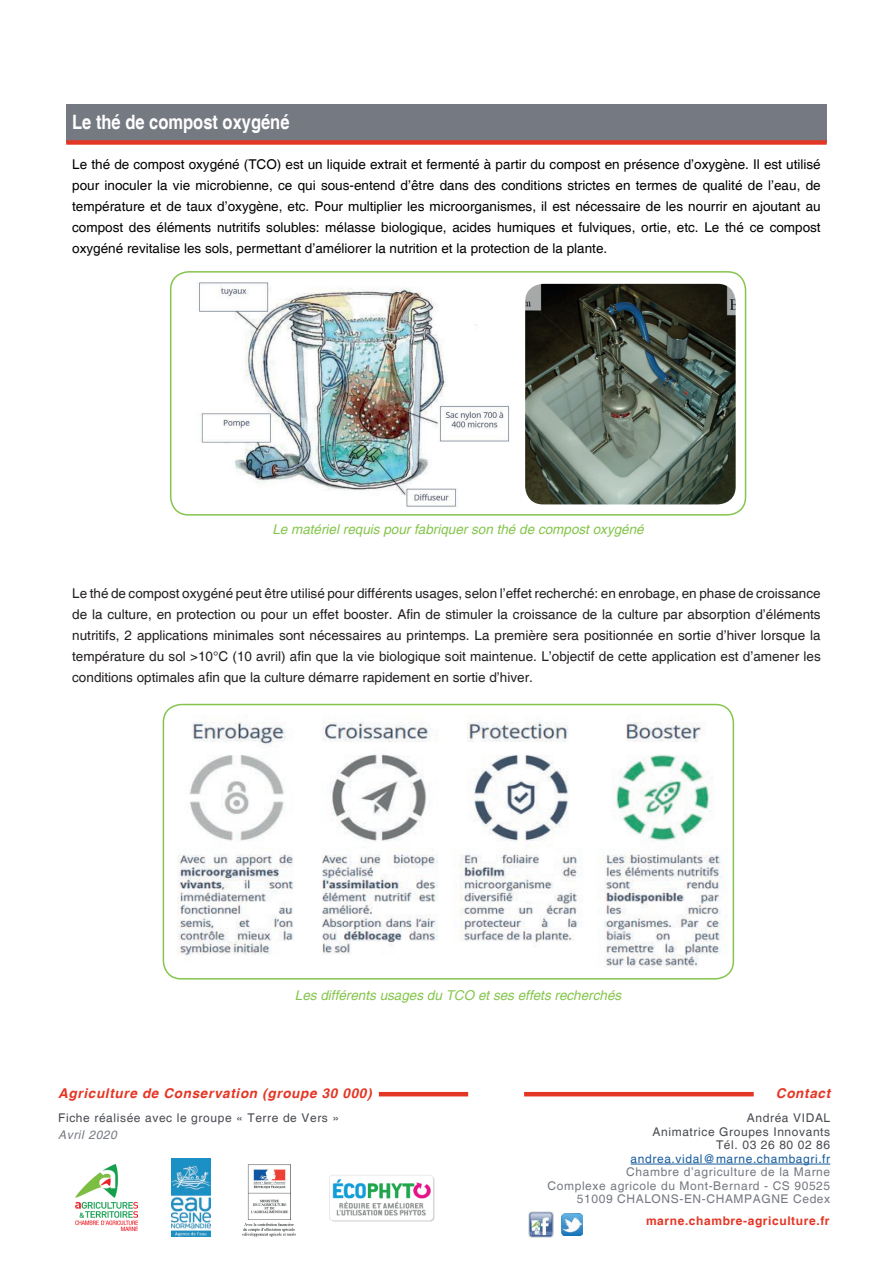
<style>
.page{position:relative;width:893px;height:1263px;background:#fff}
.page>*{position:absolute;margin:0;border:0;box-sizing:border-box;transform-origin:0 0}
.t1{font:700 19.8px "Helvetica";color:#fff;scale:.83 1}
.t2{font:13.5px/21px "Helvetica";color:#231f20;text-align:justify}
.t3{font:13.5px/21px "Helvetica";color:#000001;text-align:justify}
.t4{font:italic 13.5px "Helvetica";color:#85c54c}
.t5{font:italic 700 13.5px "Helvetica";letter-spacing:.05em;color:#e43625}
.t6{font:12px/13.5px "Helvetica";letter-spacing:.05em;color:#757981;text-align:right}
.t7{font:12px/13.5px "Helvetica";letter-spacing:.05em;color:#484b51;text-align:right}
.t8{font:12px "Helvetica";letter-spacing:.05em;color:#175d9e}
.t9{font:700 12px "Helvetica";letter-spacing:.05em;color:#e43625}
.t10{font:italic 12px "Helvetica";letter-spacing:.05em;color:#757981}
</style>
<div class="page">
<hr style="left:631px;top:1164px;width:199px;height:1px;background:#175d9e">
<img style="left:528px;top:1211px;width:26px;height:26px">
<img style="left:561px;top:1214px;width:22px;height:21px">
<img style="left:75px;top:1164px;width:62px;height:66px">
<img style="left:171px;top:1158px;width:39px;height:79px">
<img style="left:329px;top:1175px;width:106px;height:47px">
<img style="left:242px;top:1164px;width:54px;height:73px">
<hr style="left:524px;top:1092px;width:230px;height:4px;background:#e43625">
<hr style="left:379px;top:1092px;width:89px;height:4px;background:#e43625">
<div style="left:66px;top:104px;width:761px;height:38px;background:#757981"></div>
<div style="left:66px;top:140px;width:761px;height:5px;background:#e43625"></div>
<img style="left:525px;top:284px;width:211px;height:220px">
<img style="left:197px;top:282px;width:313px;height:225px">
<div style="left:170px;top:271px;width:576px;height:245px;border:2px solid #85c54c;border-radius:18px"></div>
<img style="left:163px;top:704px;width:570px;height:275px">
<div style="left:163px;top:704px;width:571px;height:275px;border:2px solid #85c54c;border-radius:18px"></div>
<h1 class="t1" style="left:72px;top:110px;width:263px">Le thé de compost oxygéné</h1>
<p class="t3" style="left:72px;top:155px;width:750px">Le thé de compost oxygéné (TCO) est un liquide extrait et fermenté à partir du compost en présence d’oxygène. Il est utilisé pour inoculer la vie microbienne, ce qui sous-entend d’être dans des conditions strictes en termes de qualité de l’eau, de température et de taux d’oxygène, etc. Pour multiplier les microorganismes, il est nécessaire de les nourrir en ajoutant au compost des éléments nutritifs solubles: mélasse biologique, acides humiques et fulviques, ortie, etc. Le thé ce compost oxygéné revitalise les sols, permettant d’améliorer la nutrition et la protection de la plante.</p>
<p class="t4" style="left:272px;top:521px;width:373px">Le matériel requis pour fabriquer son thé de compost oxygéné</p>
<p class="t2" style="left:72px;top:583px;width:750px">Le thé de compost oxygéné peut être utilisé pour différents usages, selon l’effet recherché: en enrobage, en phase de croissance de la culture, en protection ou pour un effet booster. Afin de stimuler la croissance de la culture par absorption d’éléments nutritifs, 2 applications minimales sont nécessaires au printemps. La première sera positionnée en sortie d’hiver lorsque la température du sol &gt;10°C (10 avril) afin que la vie biologique soit maintenue. L’objectif de cette application est d’amener les conditions optimales afin que la culture démarre rapidement en sortie d’hiver.</p>
<p class="t4" style="left:295px;top:987px;width:328px">Les différents usages du TCO et ses effets recherchés</p>
<p class="t5" style="left:58px;top:1085px;width:315px">Agriculture de Conservation (groupe 30 000)</p>
<p class="t7" style="left:58px;top:1112px;width:283px">Fiche réalisée avec le groupe « Terre de Vers »</p>
<p class="t10" style="left:58px;top:1128px;width:60px">Avril 2020</p>
<p class="t5" style="left:776px;top:1085px;width:56px">Contact</p>
<p class="t7" style="left:653px;top:1112px;width:179px">Andréa VIDAL<br>Animatrice Groupes Innovants<br>Tél. 03 26 80 02 86</p>
<p class="t8" style="left:631px;top:1152px;width:201px">andrea.vidal@marne.chambagri.fr</p>
<p class="t6" style="left:548px;top:1166px;width:284px">Chambre d’agriculture de la Marne<br>Complexe agricole du Mont-Bernard - CS 90525<br>51009 CHALONS-EN-CHAMPAGNE Cedex</p>
<p class="t9" style="left:646px;top:1213px;width:185px">marne.chambre-agriculture.fr</p>
</div>
